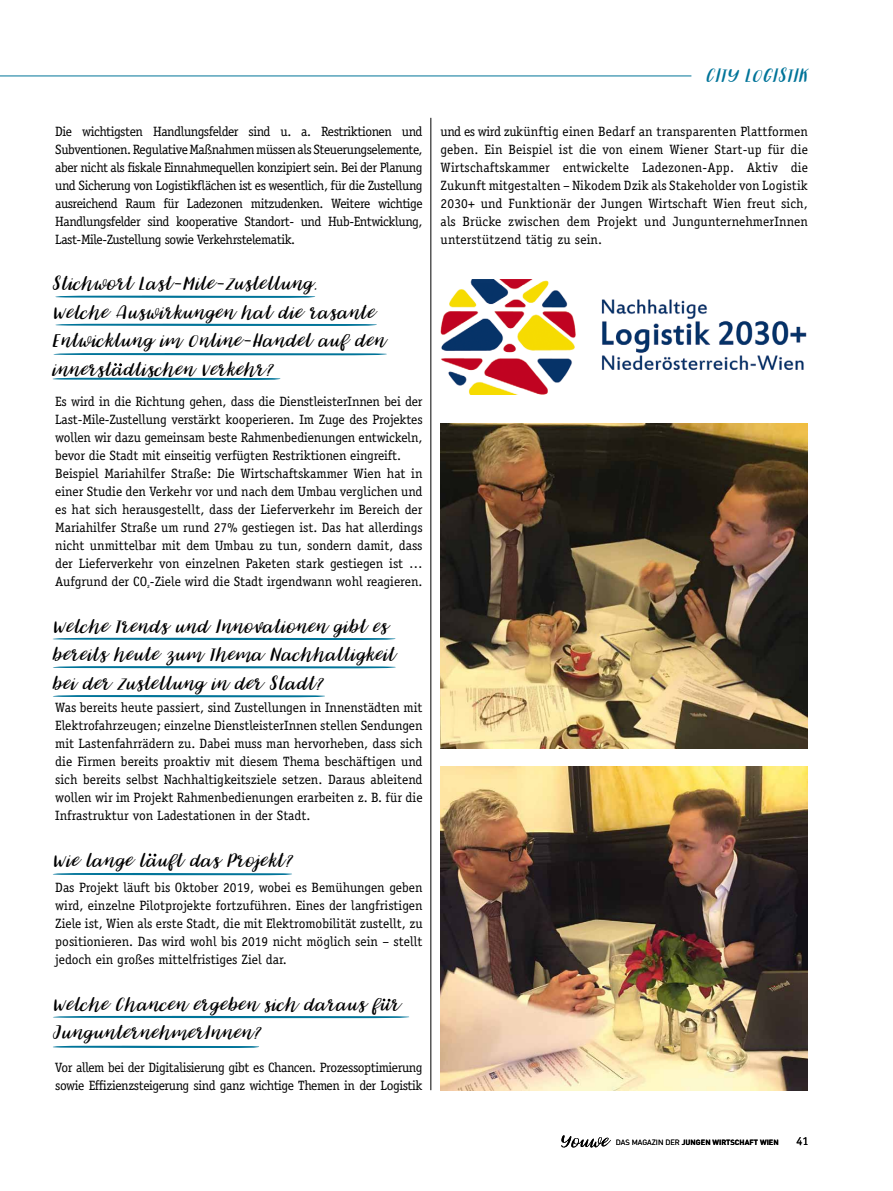
<style>
.page{position:relative;width:893px;height:1191px;background:#fff}
.page>*{position:absolute;margin:0;border:0;box-sizing:border-box;transform-origin:0 0}
.t1{font:22.5px/28.5px "Jasmine";letter-spacing:.03em;color:#000}
.t2{font:22.5px "Jasmine";color:#007499}
.t3{font:13.5px/18px "Officina Serif LT";letter-spacing:-.01em;color:#000;text-align:justify}
.t4{font:13.5px/18px "Officina Serif LT";letter-spacing:-.03em;color:#000}
.t5{font:12px "Officina Serif LT";color:#000}
.t6{font:700 7.5px "DIN";color:#000}
.s1{font-weight:400}
</style>
<div class="page">
<svg style="left:561px;top:1135px;width:50px;height:12px"></svg>
<hr style="left:0;top:76px;width:691px;height:1px;background:#007499">
<hr style="left:431px;top:118px;width:1px;height:972px;background:#000">
<img style="left:441px;top:766px;width:367px;height:324px">
<img style="left:441px;top:424px;width:367px;height:324px">
<img style="left:440px;top:280px;width:367px;height:114px">
<svg style="left:114px;top:363px;width:8px;height:3px"></svg>
<svg style="left:149px;top:853px;width:8px;height:3px"></svg>
<svg style="left:383px;top:998px;width:8px;height:3px"></svg>
<svg style="left:55px;top:296px;width:261px;height:2px"></svg>
<svg style="left:55px;top:324px;width:322px;height:2px"></svg>
<svg style="left:53px;top:353px;width:334px;height:2px"></svg>
<svg style="left:52px;top:378px;width:229px;height:2px"></svg>
<svg style="left:52px;top:638px;width:344px;height:2px"></svg>
<svg style="left:53px;top:666px;width:343px;height:2px"></svg>
<svg style="left:53px;top:695px;width:272px;height:2px"></svg>
<svg style="left:53px;top:873px;width:239px;height:2px"></svg>
<svg style="left:53px;top:1016px;width:356px;height:2px"></svg>
<svg style="left:53px;top:1045px;width:206px;height:3px"></svg>
<p class="t3" style="left:55px;top:122px;width:369px">Die wichtigsten Handlungsfelder sind u. a. Restriktionen und Subventionen. Regulative Maßnahmen müssen als Steuerungselemente, aber nicht als fiskale Einnahmequellen konzipiert sein. Bei der Planung und Sicherung von Logistikflächen ist es wesentlich, für die Zustellung ausreichend Raum für Ladezonen mitzudenken. Weitere wichtige Handlungsfelder sind kooperative Standort- und Hub-Entwicklung, Last-Mile-Zustellung sowie Verkehrstelematik.</p>
<h1 class="t1" style="left:55px;top:270px;width:334px">Stichwort Last-Mile-Zustellung.<br>Welche Auswirkungen hat die rasante Entwicklung im Online-Handel auf den innerstadtischen Verkehr?</h1>
<p class="t3" style="left:55px;top:392px;width:369px;text-align:left">Es wird in die Richtung gehen, dass die DienstleisterInnen bei der Last-Mile-Zustellung verstärkt kooperieren. Im Zuge des Projektes wollen wir dazu gemeinsam beste Rahmenbedienungen entwickeln, bevor die Stadt mit einseitig verfügten Restriktionen eingreift.<br>Beispiel Mariahilfer Straße: Die Wirtschaftskammer Wien hat in einer Studie den Verkehr vor und nach dem Umbau verglichen und es hat sich herausgestellt, dass der Lieferverkehr im Bereich der Mariahilfer Straße um rund 27% gestiegen ist. Das hat allerdings nicht unmittelbar mit dem Umbau zu tun, sondern damit, dass der Lieferverkehr von einzelnen Paketen stark gestiegen ist … Aufgrund der CO<sub>²</sub>-Ziele wird die Stadt irgendwann wohl reagieren.</p>
<h1 class="t1" style="left:55px;top:612px;width:344px">Welche Trends und Innovationen gibt es bereits heute zum Thema Nachhaltigkeit bei der Zustellung in der Stadt?</h1>
<p class="t3" style="left:55px;top:698px;width:369px">Was bereits heute passiert, sind Zustellungen in Innenstädten mit Elektrofahrzeugen; einzelne DienstleisterInnen stellen Sendungen mit Lastenfahrrädern zu. Dabei muss man hervorheben, dass sich die Firmen bereits proaktiv mit diesem Thema beschäftigen und sich bereits selbst Nachhaltigkeitsziele setzen. Daraus ableitend wollen wir im Projekt Rahmenbedienungen erarbeiten z. B. für die Infrastruktur von Ladestationen in der Stadt.</p>
<h1 class="t1" style="left:55px;top:846px;width:242px">Wie lange lauft das Projekt?</h1>
<p class="t3" style="left:55px;top:878px;width:369px">Das Projekt läuft bis Oktober 2019, wobei es Bemühungen geben wird, einzelne Pilotprojekte fortzuführen. Eines der langfristigen Ziele ist, Wien als erste Stadt, die mit Elektromobilität zustellt, zu positionieren. Das wird wohl bis 2019 nicht möglich sein – stellt jedoch ein großes mittelfristiges Ziel dar.</p>
<h1 class="t1" style="left:55px;top:990px;width:349px">Welche Chancen ergeben sich daraus fur<br>JungunternehmerInnen?</h1>
<p class="t4" style="left:55px;top:1058px;width:369px">Vor allem bei der Digitalisierung gibt es Chancen. Prozessoptimierung sowie Effizienzsteigerung sind ganz wichtige Themen in der Logistik</p>
<h1 class="t2" style="left:709px;top:65px;width:104px;rotate:-1deg">CITY LOGISTIK</h1>
<p class="t3" style="left:441px;top:122px;width:369px">und es wird zukünftig einen Bedarf an transparenten Plattformen geben. Ein Beispiel ist die von einem Wiener Start-up für die Wirtschaftskammer entwickelte Ladezonen-App. Aktiv die Zukunft mitgestalten – Nikodem Dzik als Stakeholder von Logistik 2030+ und Funktionär der Jungen Wirtschaft Wien freut sich, als Brücke zwischen dem Projekt und JungunternehmerInnen unterstützend tätig zu sein.</p>
<p class="t6" style="left:616px;top:1137px;width:164px"><span class="s1">DAS MAGAZIN DER</span> JUNGEN WIRTSCHAFT WIEN</p>
<p class="t5" style="left:796px;top:1134px;width:13px">41</p>
</div>
